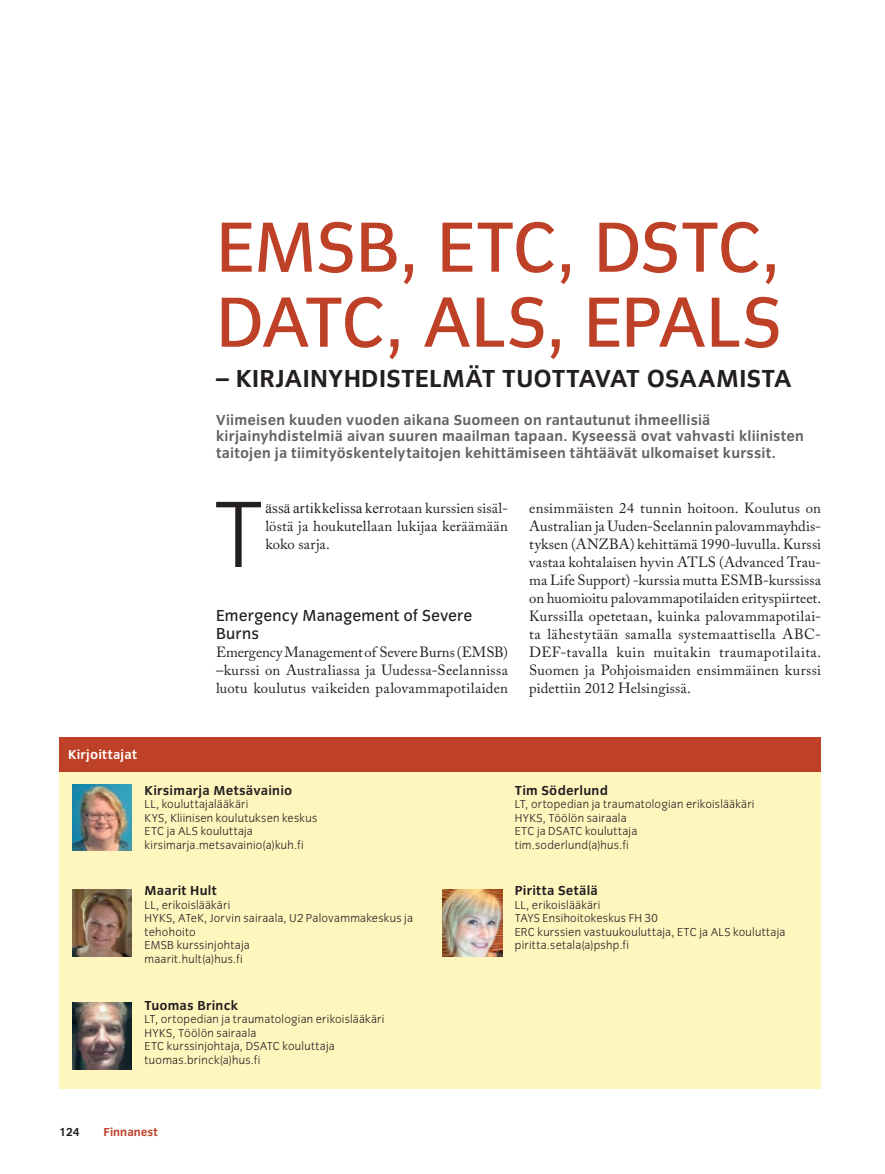
<style>
.page{position:relative;width:885px;height:1174px;background:#fff}
.page>*{position:absolute;margin:0;border:0;box-sizing:border-box;transform-origin:0 0}
.t1{font:300 97.65px "Congress Sans";color:#231e20}
.t2{font:73.5px/75px "Congress Sans";letter-spacing:-.005em;color:#be4026}
.t3{font:700 25.5px "Congress Sans";color:#231e20}
.t4{font:16.5px/18px "Congress Sans";letter-spacing:.005em;color:#231e20}
.t5{font:700 15px/16.5px "Congress Sans";letter-spacing:.01em;color:#636361}
.t6{font:14.7px/18px "Adobe Caslon Pro";letter-spacing:.015em;color:#231e20;text-align:justify}
.t7{font:700 13.5px "Congress Sans";letter-spacing:.015em;color:#231e20}
.t8{font:700 13.5px "Congress Sans";letter-spacing:.02em;color:#fff}
.t9{font:300 12px/13.5px "Congress Sans";letter-spacing:.02em;color:#231e20}
.t10{font:700 12px "Congress Sans";color:#be4026}
.t11{font:700 12px "Congress Sans";color:#231e20}
.s1{font-family:"Times New Roman"}
</style>
<div class="page">
<div style="left:60px;top:771px;width:761px;height:318px;background:#fff6be"></div>
<img style="left:72px;top:784px;width:60px;height:66px">
<img style="left:72px;top:890px;width:60px;height:66px">
<img style="left:442px;top:890px;width:60px;height:66px">
<img style="left:72px;top:1002px;width:60px;height:67px">
<div style="left:60px;top:737px;width:761px;height:34px;background:#be4026"></div>
<h2 class="t2" style="left:216px;top:210px;width:567px">EMSB, ETC, DSTC,<br>DATC, ALS, EPALS</h2>
<h3 class="t3" style="left:216px;top:364px;width:577px">– KIRJAINYHDISTELMÄT TUOTTAVAT OSAAMISTA</h3>
<p class="t5" style="left:216px;top:411px;width:589px">Viimeisen kuuden vuoden aikana Suomeen on rantautunut ihmeellisiä kirjainyhdistelmiä aivan suuren maailman tapaan. Kyseessä ovat vahvasti kliinisten taitojen ja tiimityöskentelytaitojen kehittämiseen tähtäävät ulkomaiset kurssit.</p>
<p class="t8" style="left:68px;top:747px;width:70px">Kirjoittajat</p>
<h1 class="t1" style="left:213px;top:481px;width:51px">T</h1>
<p class="t6" style="left:265px;top:499px;width:244px"><span class="s1">ässä artikkelissa ker</span>rotaan kurssien sisäl&shy;löstä ja houkutellaan lukijaa keräämään koko sarja.</p>
<p class="t4" style="left:216px;top:606px;width:258px">Emergency Management of Severe<br>Burns</p>
<p class="t6" style="left:216px;top:643px;width:293px">Emergency Management of Severe Burns (EMSB) –kurssi on Australiassa ja Uudessa-Seelannissa luotu koulutus vaikeiden palovammapotilaiden</p>
<p class="t6" style="left:529px;top:499px;width:293px">ensimmäisten 24 tunnin hoitoon. Koulutus on Australian ja Uuden-Seelannin palovammayhdis&shy;tyksen (ANZBA) kehittämä 1990-luvulla. Kurssi vastaa kohtalaisen hyvin ATLS (Advanced Trau&shy;ma Life Support) -kurssia mutta ESMB-kurssissa on huomioitu palovammapotilaiden erityspiirteet.<br>Kurssilla opetetaan, kuinka palovammapotilai&shy;ta lähestytään samalla systemaattisella ABC-DEF-tavalla kuin muitakin traumapotilaita.<br>Suomen ja Pohjoismaiden ensimmäinen kurssi pidettiin 2012 Helsingissä.</p>
<p class="t7" style="left:145px;top:782px;width:149px">Kirsimarja Metsävainio</p>
<p class="t9" style="left:145px;top:797px;width:174px">LL, kouluttajalääkäri<br>KYS, Kliinisen koulutuksen keskus<br>ETC ja ALS kouluttaja kirsimarja.metsavainio(a)kuh.fi</p>
<p class="t7" style="left:145px;top:883px;width:73px">Maarit Hult</p>
<p class="t9" style="left:145px;top:898px;width:270px">LL, erikoislääkäri<br>HYKS, ATeK, Jorvin sairaala, U2 Palovammakeskus ja tehohoito<br>EMSB kurssinjohtaja<br>maarit.hult(a)hus.fi</p>
<p class="t7" style="left:145px;top:997px;width:95px">Tuomas Brinck</p>
<p class="t9" style="left:145px;top:1012px;width:241px">LT, ortopedian ja traumatologian erikoislääkäri HYKS, Töölön sairaala<br>ETC kurssinjohtaja, DSATC kouluttaja tuomas.brinck(a)hus.fi</p>
<p class="t11" style="left:60px;top:1125px;width:22px">124</p>
<p class="t10" style="left:104px;top:1125px;width:56px">Finnanest</p>
<p class="t7" style="left:514px;top:782px;width:95px">Tim Söderlund</p>
<p class="t9" style="left:514px;top:797px;width:241px">LT, ortopedian ja traumatologian erikoislääkäri<br>HYKS, Töölön sairaala<br>ETC ja DSATC kouluttaja<br>tim.soderlund(a)hus.fi</p>
<p class="t7" style="left:514px;top:883px;width:84px">Piritta Setälä</p>
<p class="t9" style="left:514px;top:898px;width:272px">LL, erikoislääkäri<br>TAYS Ensihoitokeskus FH 30<br>ERC kurssien vastuukouluttaja, ETC ja ALS kouluttaja piritta.setala(a)pshp.fi</p>
</div>
